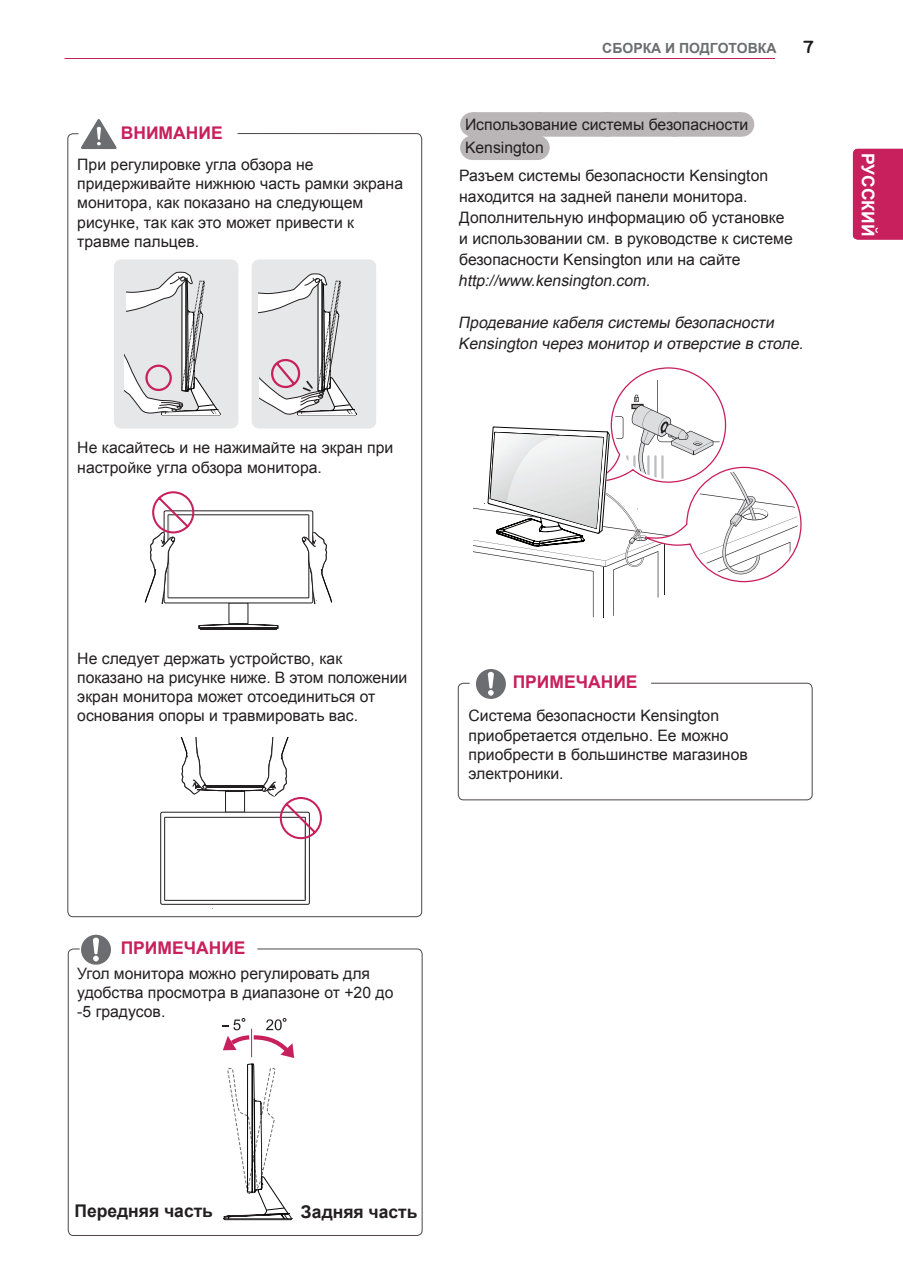
<style>
.page{position:relative;width:903px;height:1275px;background:#fff}
.page>*{position:absolute;margin:0;border:0;box-sizing:border-box;transform-origin:0 0}
.t1{font:700 21px "Bryant LG";color:#fff}
.t2{font:700 18.38px "Bryant LG";color:#1a161a}
.t3{font:700 17.5px "Arial";color:#c8205d}
.t4{font:700 17.5px "Arial";color:#231f20}
.t5{font:700 17.5px "Arial";color:#fff}
.t6{font:15.75px/19.2px "Arial";color:#231f20}
.t7{font:italic 15.75px/21px "Arial";color:#231f20}
.t8{font:700 14px "Arial";color:#6c6d70}
</style>
<div class="page">
<hr style="left:64px;top:58px;width:711px;height:1px;background:#c8205d">
<div style="left:853px;top:149px;width:50px;height:91px;background:#c8205d"></div>
<svg style="left:222px;top:1018px;width:73px;height:203px"></svg>
<div style="left:458px;top:683px;width:354px;height:117px;border:1px solid #4c4649;border-radius:5px"></div>
<div style="left:472px;top:112px;width:269px;height:25px;background:#bab6b7"></div>
<svg style="left:741px;top:112px;width:1px;height:25px"></svg>
<div style="left:472px;top:136px;width:64px;height:24px;background:#bab6b7"></div>
<svg style="left:504px;top:112px;width:203px;height:48px"></svg>
<svg style="left:476px;top:669px;width:30px;height:30px"></svg>
<hr style="left:603px;top:567px;width:1px;height:51px;background:#231f20">
<svg style="left:473px;top:367px;width:329px;height:250px"></svg>
<img style="left:506px;top:436px;width:97px;height:92px">
<img style="left:490px;top:433px;width:68px;height:70px">
<svg style="left:81px;top:119px;width:36px;height:30px"></svg>
<div style="left:68px;top:948px;width:355px;height:288px;border:1px solid #4c4649;border-radius:5px"></div>
<svg style="left:81px;top:935px;width:30px;height:30px"></svg>
<div style="left:252px;top:259px;width:124px;height:170px;background:#e6e7e9;border-radius:7px"></div>
<div style="left:114px;top:259px;width:124px;height:170px;background:#e6e7e9;border-radius:7px"></div>
<svg style="left:125px;top:271px;width:96px;height:145px"></svg>
<svg style="left:259px;top:273px;width:98px;height:143px"></svg>
<svg style="left:145px;top:491px;width:187px;height:139px"></svg>
<div style="left:160px;top:812px;width:150px;height:93px;background:#fff;border:1px solid #231f20;border-radius:2px"></div>
<svg style="left:164px;top:737px;width:158px;height:164px"></svg>
<p class="t3" style="left:121px;top:121px;width:27px">Внимание</p>
<p class="t6" style="left:77px;top:155px;width:327px">При регулировке угла обзора не придерживайте нижнюю часть рамки экрана монитора, как показано на следующем рисунке, так как это может привести к травме пальцев.</p>
<p class="t6" style="left:77px;top:438px;width:318px">Не касайтесь и не нажимайте на экран при настройке угла обзора монитора.</p>
<p class="t8" style="left:602px;top:39px;width:176px">СБОРКА И ПОДГОТОВКА</p>
<p class="t2" style="left:803px;top:36px;width:12px">7</p>
<p class="t6" style="left:465px;top:113px;width:285px;line-height:23.3px">Использование системы безопасности<br>Kensington</p>
<p class="t6" style="left:459px;top:165px;width:335px;line-height:21px">Разъем системы безопасности Kensington находится на задней панели монитора.<br>Дополнительную информацию об установке и использовании см. в руководстве к системе безопасности Kensington или на сайте</p>
<p class="t7" style="left:458px;top:270px;width:197px">http://www.kensington.com.</p>
<p class="t7" style="left:458px;top:312px;width:350px">Продевание кабеля системы безопасности<br>Kensington через монитор и отверстие в столе.</p>
<p class="t5" style="left:879px;top:153px;width:85px;rotate:90deg">РУССКИЙ</p>
<h1 class="t1" style="left:883px;top:173px;width:44px;rotate:90deg">RUS</h1>
<p class="t6" style="left:77px;top:649px;width:331px">Не следует держать устройство, как показано на рисунке ниже. В этом положении экран монитора может отсоединиться от основания опоры и травмировать вас.</p>
<p class="t3" style="left:513px;top:670px;width:126px">ПРИМЕЧАНИЕ</p>
<p class="t6" style="left:469px;top:706px;width:281px">Система безопасности Kensington приобретается отдельно. Ее можно приобрести в большинстве магазинов электроники.</p>
<p class="t3" style="left:121px;top:936px;width:126px">ПРИМЕЧАНИЕ</p>
<p class="t6" style="left:77px;top:964px;width:318px">Угол монитора можно регулировать для удобства просмотра в диапазоне от +20 до -5 градусов.</p>
<p class="t4" style="left:74px;top:1199px;width:140px">Передняя часть</p>
<p class="t4" style="left:301px;top:1200px;width:118px">Задняя часть</p>
</div>
